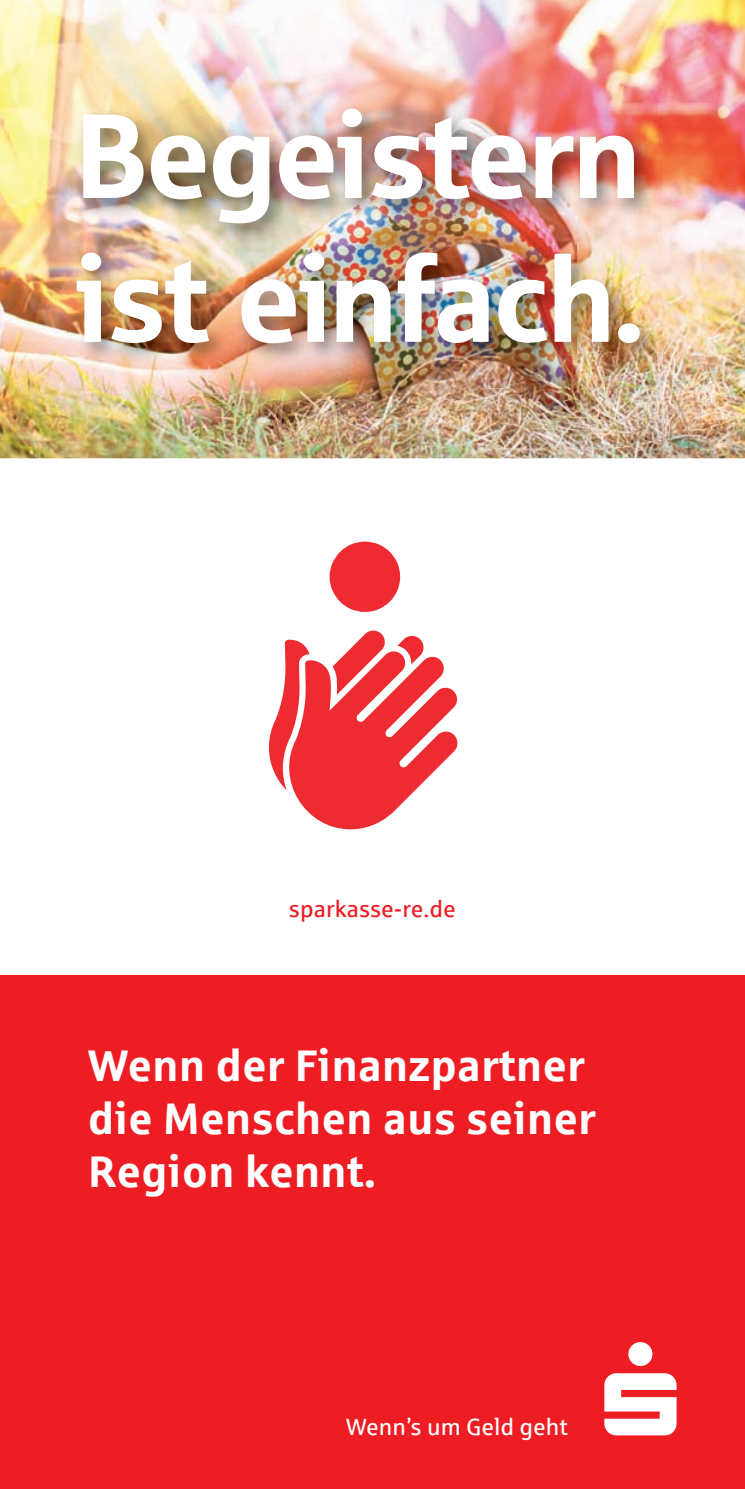
<style>
.page{position:relative;width:745px;height:1489px;background:#fff}
.page>*{position:absolute;margin:0;border:0;box-sizing:border-box;transform-origin:0 0}
.t1{font:119.75px/143.8px "Sparkasse Head";color:#fff}
.t2{font:700 44.25px/53.2px "Sparkasse Rg";color:#fff}
.t3{font:23.5px "Sparkasse Rg";color:#fff}
.t4{font:23.5px "Sparkasse Rg";color:#ee1d23}
</style>
<div class="page">
<img style="left:0;top:0;width:744px;height:458px">
<img style="left:70px;top:102px;width:590px;height:263px">
<div style="left:0;top:975px;width:744px;height:513px;background:#ee1d23"></div>
<svg style="left:604px;top:1342px;width:72px;height:93px"></svg>
<svg style="left:329px;top:541px;width:71px;height:71px"></svg>
<svg style="left:269px;top:630px;width:189px;height:199px"></svg>
<h1 class="t1" style="left:77px;top:80px;width:568px">Begeistern ist einfach.</h1>
<p class="t4" style="left:289px;top:894px;width:168px">sparkasse-re.de</p>
<p class="t2" style="left:88px;top:1036px;width:509px">Wenn der Finanzpartner die Menschen aus seiner<br>Region kennt.</p>
<p class="t3" style="left:346px;top:1412px;width:223px">Wenn’s um Geld geht</p>
</div>
